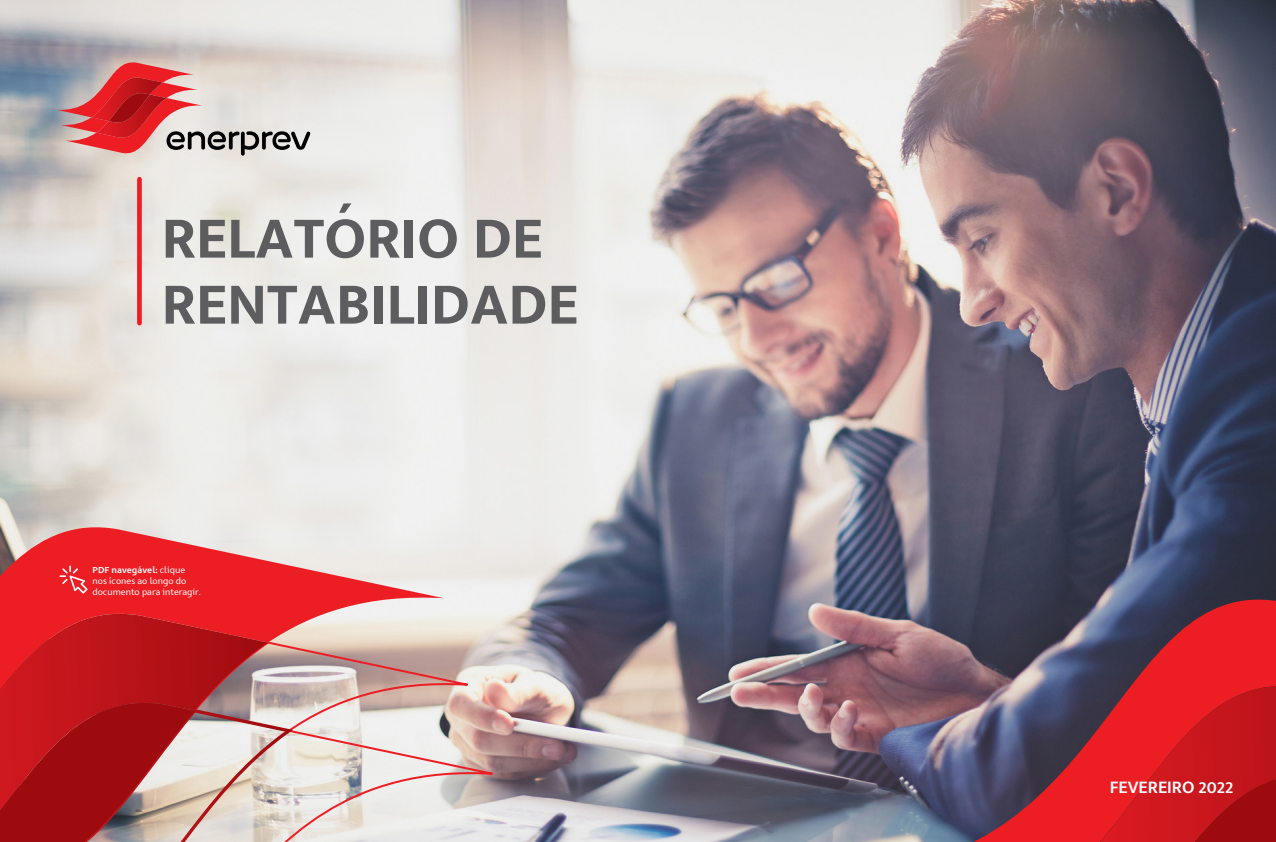
<style>
.page{position:relative;width:1276px;height:842px;background:#fff}
.page>*{position:absolute;margin:0;border:0;box-sizing:border-box;transform-origin:0 0}
.t1{font:800 60px/66px "Seb Neue";color:#5d5d60}
.t2{font:700 18px "Seb Neue";color:#fff}
.t3{font:300 9.5px/11.4px "Seb Neue";color:#fff;scale:1.05 1}
.s1{font-weight:700}
</style>
<div class="page">
<img style="left:0;top:0;width:1276px;height:842px">
<svg style="left:825px;top:572px;width:451px;height:270px;background:#744c5d"></svg>
<svg style="left:848px;top:686px;width:428px;height:156px;background:#9a3b4a"></svg>
<svg style="left:444px;top:640px;width:50px;height:88px;background:#d6bab2"></svg>
<svg style="left:0;top:500px;width:444px;height:228px;background:#e49796"></svg>
<svg style="left:0;top:614px;width:268px;height:74px;background:#c31c22"></svg>
<svg style="left:293px;top:728px;width:226px;height:114px;background:#ded2cf"></svg>
<svg style="left:0;top:688px;width:293px;height:154px;background:#bd6464"></svg>
<svg style="left:57px;top:58px;width:254px;height:100px;background:#cf9b9a"></svg>
<div style="left:137px;top:179px;width:5px;height:144px;background:#ed1d24"></div>
<svg style="left:59px;top:565px;width:29px;height:29px"></svg>
<h1 class="t1" style="left:162px;top:205px;width:418px">RELATÓRIO DE<br>RENTABILIDADE</h1>
<p class="t3" style="left:93px;top:564px;width:104px"><span class="s1">PDF navegável:</span> clique nos ícones ao longo do documento para interagir.</p>
<h2 class="t2" style="left:1109px;top:776px;width:125px">FEVEREIRO 2022</h2>
</div>
